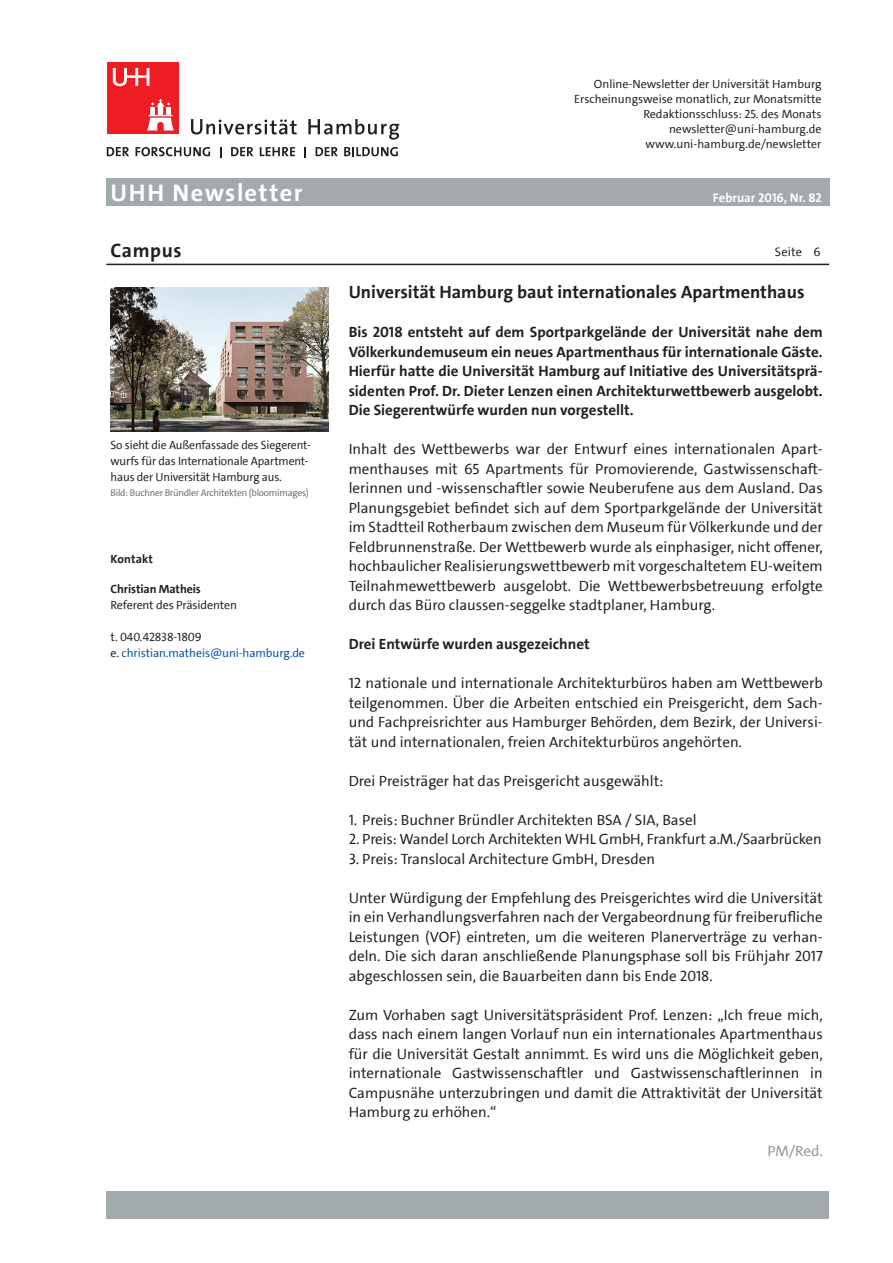
<style>
.page{position:relative;width:893px;height:1263px;background:#fff}
.page>*{position:absolute;margin:0;border:0;box-sizing:border-box;transform-origin:0 0}
.t1{font:700 24.3px "The Sans UHH";letter-spacing:.06em;color:#fff}
.Oberrubrik{font:700 19.5px "The Sans UHH";letter-spacing:.03em;color:#231f20}
.t2{font:700 18px "The Sans UHH";color:#231f20}
.t3{font:15px/19.5px "The Sans UHH";color:#231f20;text-align:justify}
.t4{font:700 15px/19.5px "The Sans UHH";color:#231f20;text-align:justify}
.t5{font:15px "The Sans UHH";color:#939598}
.t6{font:700 12.75px "The Sans UHH";color:#fff}
.t7{font:12.3px "The Sans UHH";letter-spacing:.01em;color:#231f20}
.t8{font:12px/15px "The Sans UHH";letter-spacing:-.005em;color:#231f20;text-align:right}
.t9{font:12px "The Sans UHH";letter-spacing:-.01em;color:#0154a6}
.t10{font:700 12px "The Sans UHH";letter-spacing:-.01em;color:#231f20}
.t11{font:700 12px "The Sans UHH";letter-spacing:.01em;color:#231f20}
.t12{font:9.75px "The Sans UHH";letter-spacing:-.025em;color:#6c6d70}
.s1{color:#231f20}
</style>
<div class="page">
<svg style="left:191px;top:119px;width:106px;height:15px"></svg>
<svg style="left:308px;top:119px;width:91px;height:21px"></svg>
<div style="left:107px;top:63px;width:72px;height:71px;background:#ee1d23"></div>
<svg style="left:147px;top:99px;width:27px;height:31px"></svg>
<svg style="left:113px;top:68px;width:36px;height:18px"></svg>
<svg style="left:107px;top:147px;width:22px;height:9px"></svg>
<svg style="left:136px;top:147px;width:74px;height:9px"></svg>
<svg style="left:231px;top:147px;width:22px;height:9px"></svg>
<svg style="left:260px;top:147px;width:35px;height:9px"></svg>
<svg style="left:316px;top:147px;width:22px;height:9px"></svg>
<svg style="left:344px;top:147px;width:54px;height:9px"></svg>
<div style="left:106px;top:179px;width:723px;height:27px;background:#a3aaae"></div>
<div style="left:106px;top:1191px;width:723px;height:27px;background:#a3aaae"></div>
<hr style="left:106px;top:264px;width:723px;height:1px;background:#231f20">
<img style="left:111px;top:287px;width:217px;height:145px">
<p class="t8" style="left:574px;top:76px;width:249px">Online-Newsletter der Universität Hamburg Erscheinungsweise monatlich, zur Monatsmitte Redaktionsschluss: 25. des Monats newsletter@uni-hamburg.de www.uni-hamburg.de/newsletter</p>
<h1 class="t1" style="left:111px;top:177px;width:194px">UHH Newsletter</h1>
<p class="t6" style="left:713px;top:189px;width:110px">Februar 2016, Nr. 82</p>
<p class="Oberrubrik" style="left:111px;top:238px;width:73px">Campus</p>
<p class="t7" style="left:775px;top:244px;width:29px">Seite</p>
<p class="t2" style="left:349px;top:281px;width:457px">Universität Hamburg baut internationales Apartmenthaus</p>
<p class="t4" style="left:349px;top:323px;width:476px">Bis 2018 entsteht auf dem Sportparkgelände der Universität nahe dem Völkerkundemuseum ein neues Apartmenthaus für internationale Gäste.<br>Hierfür hatte die Universität Hamburg auf Initiative des Universitätsprä&shy;sidenten Prof. Dr. Dieter Lenzen einen Architekturwettbewerb ausgelobt.<br>Die Siegerentwürfe wurden nun vorgestellt.</p>
<p class="t3" style="left:349px;top:440px;width:476px">Inhalt des Wettbewerbs war der Entwurf eines internationalen Apart&shy;menthauses mit 65 Apartments für Promovierende, Gastwissenschaft&shy;lerinnen und -wissenschaftler sowie Neuberufene aus dem Ausland. Das Pla-nungs-ge-biet be-fin-det sich auf dem Sport-park-ge-län-de der Uni-ver-si-tät im Stadtteil Rotherbaum zwischen dem Museum für Völkerkunde und der Feld-brun-nen-stra-ße. Der Wett-be-werb wurde als ein-pha-si-ger, nicht ofe-ner, hochbaulicher Realisierungswettbewerb mit vorgeschaltetem EU-weitem Teilnahmewettbewerb ausgelobt. Die Wettbewerbsbetreuung erfolgte durch das Büro claussen-seggelke stadtplaner, Hamburg.</p>
<p class="t4" style="left:349px;top:635px;width:243px">Drei Entwürfe wurden ausgezeichnet</p>
<p class="t3" style="left:349px;top:674px;width:476px">12 nationale und internationale Architekturbüros haben am Wettbewerb teilgenommen. Über die Arbeiten entschied ein Preisgericht, dem Sach&shy;und Fachpreisrichter aus Hamburger Behörden, dem Bezirk, der Universi&shy;tät und internationalen, freien Architekturbüros angehörten.</p>
<p class="t3" style="left:349px;top:771px;width:316px">Drei Preisträger hat das Preisgericht ausgewählt:</p>
<p class="t3" style="left:349px;top:810px;width:349px">1. Preis: Buchner Bründler Architekten BSA / SIA, Basel</p>
<p class="t3" style="left:349px;top:830px;width:474px">2. Preis: Wandel Lorch Architekten WHL GmbH, Frankfurt a.M./Saarbrücken</p>
<p class="t3" style="left:349px;top:849px;width:308px">3. Preis: Translocal Architecture GmbH, Dresden</p>
<p class="t3" style="left:349px;top:888px;width:476px">Unter Würdigung der Empfehlung des Preisgerichtes wird die Universität in ein Ver-hand-lungs-ver-fah-ren nach der Ver-ga-be-ord-nung für frei-be-ruf i-che Leistungen (VOF) eintreten, um die weiteren Planerverträge zu verhan&shy;deln. Die sich daran anschließende Planungsphase soll bis Frühjahr 2017 abgeschlossen sein, die Bauarbeiten dann bis Ende 2018.</p>
<p class="t3" style="left:349px;top:1005px;width:476px">Zum Vorhaben sagt Universitätspräsident Prof. Lenzen: „Ich freue mich, dass nach einem langen Vorlauf nun ein internationales Apartmenthaus für die Universität Gestalt annimmt. Es wird uns die Möglichkeit geben, internationale Gastwissenschaftler und Gastwissenschaftlerinnen in Campusnähe unterzubringen und damit die Attraktivität der Universität Hamburg zu erhöhen.“</p>
<p class="t5" style="left:767px;top:1142px;width:57px">PM/Red.</p>
<p class="t7" style="left:814px;top:244px;width:9px">6</p>
<p class="t8" style="left:111px;top:437px;width:201px;line-height:15.8px;text-align:left">So sieht die Außenfassade des Siegerent&shy;wurfs für das Internationale Apartment&shy;haus der Universität Hamburg aus.</p>
<p class="t12" style="left:111px;top:486px;width:200px">Bild: Buchner Bründler Architekten (bloomimages)</p>
<p class="t11" style="left:111px;top:551px;width:44px">Kontakt</p>
<p class="t10" style="left:111px;top:581px;width:92px">Christian Matheis</p>
<p class="t8" style="left:111px;top:597px;width:128px">Referent des Präsidenten</p>
<p class="t8" style="left:111px;top:630px;width:93px">t. 040.42838-1809</p>
<p class="t9" style="left:111px;top:645px;width:196px"><span class="s1">e.</span> christian.matheis@uni-hamburg.de</p>
</div>
